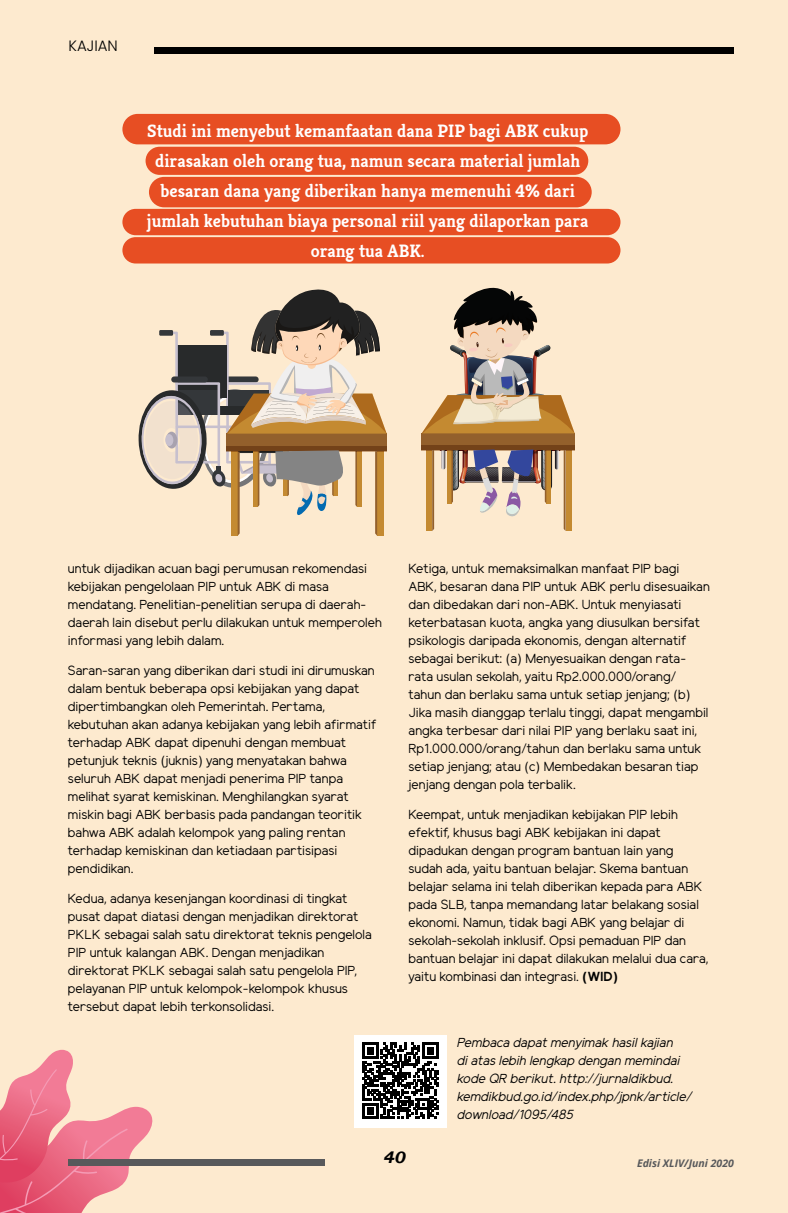
<style>
.page{position:relative;width:788px;height:1213px;background:#fff}
.page>*{position:absolute;margin:0;border:0;box-sizing:border-box;transform-origin:0 0}
.t1{font:700 18px/30px "Kreon";color:#fff;text-align:center}
.t2{font:italic 700 16.5px "Bookman Old Style";color:#000}
.t3{font:300 15px "Poppins";color:#000}
.t4{font:13.05px/18px "Elliot Sans";color:#000}
.t5{font:italic 13.05px/18px "Elliot Sans";color:#000}
.t6{font:italic 700 10.5px "Open Sans";color:#58595b}
.s1{font-weight:700}
</style>
<div class="page">
<div style="left:0;top:0;width:787px;height:1212px;background:#fdeacf"></div>
<div style="left:122px;top:114px;width:498px;height:30px;background:#e74e23;border-radius:15px"></div>
<div style="left:145px;top:147px;width:443px;height:28px;background:#e74e23;border-radius:14px"></div>
<div style="left:149px;top:177px;width:442px;height:30px;background:#e74e23;border-radius:15px"></div>
<div style="left:122px;top:209px;width:498px;height:26px;background:#e74e23;border-radius:13px"></div>
<div style="left:122px;top:237px;width:498px;height:26px;background:#e74e23;border-radius:13px"></div>
<div style="left:354px;top:1034px;width:92px;height:93px;background:#fff"></div>
<svg style="left:362px;top:1042px;width:76px;height:76px"></svg>
<svg style="left:138px;top:289px;width:248px;height:246px"></svg>
<svg style="left:421px;top:287px;width:153px;height:244px"></svg>
<svg style="left:0;top:1049px;width:154px;height:163px"></svg>
<div style="left:154px;top:48px;width:579px;height:6px;background:#000"></div>
<div style="left:68px;top:1158px;width:256px;height:6px;background:#58595b"></div>
<p class="t3" style="left:68px;top:37px;width:51px">KAJIAN</p>
<h1 class="t1" style="left:147px;top:115px;width:443px">Studi ini menyebut kemanfaatan dana PIP bagi ABK cukup dirasakan oleh orang tua, namun secara material jumlah besaran dana yang diberikan hanya memenuhi 4% dari jumlah kebutuhan biaya personal riil yang dilaporkan para orang tua ABK.</h1>
<p class="t4" style="left:68px;top:561px;width:315px">untuk dijadikan acuan bagi perumusan rekomendasi kebijakan pengelolaan PIP untuk ABK di masa mendatang. Penelitian-penelitian serupa di daerah&shy;daerah lain disebut perlu dilakukan untuk memperoleh informasi yang lebih dalam.</p>
<p class="t4" style="left:68px;top:663px;width:310px">Saran-saran yang diberikan dari studi ini dirumuskan dalam bentuk beberapa opsi kebijakan yang dapat dipertimbangkan oleh Pemerintah. Pertama, kebutuhan akan adanya kebijakan yang lebih afirmatif terhadap ABK dapat dipenuhi dengan membuat petunjuk teknis (juknis) yang menyatakan bahwa seluruh ABK dapat menjadi penerima PIP tanpa melihat syarat kemiskinan. Menghilangkan syarat miskin bagi ABK berbasis pada pandangan teoritik bahwa ABK adalah kelompok yang paling rentan terhadap kemiskinan dan ketiadaan partisipasi pendidikan.</p>
<p class="t4" style="left:68px;top:891px;width:305px">Kedua, adanya kesenjangan koordinasi di tingkat pusat dapat diatasi dengan menjadikan direktorat PKLK sebagai salah satu direktorat teknis pengelola PIP untuk kalangan ABK. Dengan menjadikan direktorat PKLK sebagai salah satu pengelola PIP, pelayanan PIP untuk kelompok-kelompok khusus tersebut dapat lebih terkonsolidasi.</p>
<p class="t4" style="left:408px;top:561px;width:302px">Ketiga, untuk memaksimalkan manfaat PIP bagi ABK, besaran dana PIP untuk ABK perlu disesuaikan dan dibedakan dari non-ABK. Untuk menyiasati keterbatasan kuota, angka yang diusulkan bersifat psikologis daripada ekonomis, dengan alternatif sebagai berikut: (a) Menyesuaikan dengan rata&shy;rata usulan sekolah, yaitu Rp2.000.000/orang/ tahun dan berlaku sama untuk setiap jenjang; (b)<br>Jika masih dianggap terlalu tinggi, dapat mengambil angka terbesar dari nilai PIP yang berlaku saat ini, Rp1.000.000/orang/tahun dan berlaku sama untuk setiap jenjang; atau (c) Membedakan besaran tiap jenjang dengan pola terbalik.</p>
<p class="t4" style="left:408px;top:807px;width:301px">Keempat, untuk menjadikan kebijakan PIP lebih efektif, khusus bagi ABK kebijakan ini dapat dipadukan dengan program bantuan lain yang sudah ada, yaitu bantuan belajar. Skema bantuan belajar selama ini telah diberikan kepada para ABK pada SLB, tanpa memandang latar belakang sosial ekonomi. Namun, tidak bagi ABK yang belajar di sekolah-sekolah inklusif. Opsi pemaduan PIP dan bantuan belajar ini dapat dilakukan melalui dua cara, yaitu kombinasi dan integrasi. <span class="s1">(WID)</span></p>
<p class="t5" style="left:458px;top:1034px;width:236px">Pembaca dapat menyimak hasil kajian<br>di atas lebih lengkap dengan memindai kode QR berikut. http://jurnaldikbud. kemdikbud.go.id/index.php/jpnk/article/ download/1095/485</p>
<p class="t2" style="left:382px;top:1145px;width:24px">40</p>
<p class="t6" style="left:636px;top:1155px;width:98px">Edisi XLIV/Juni 2020</p>
</div>
